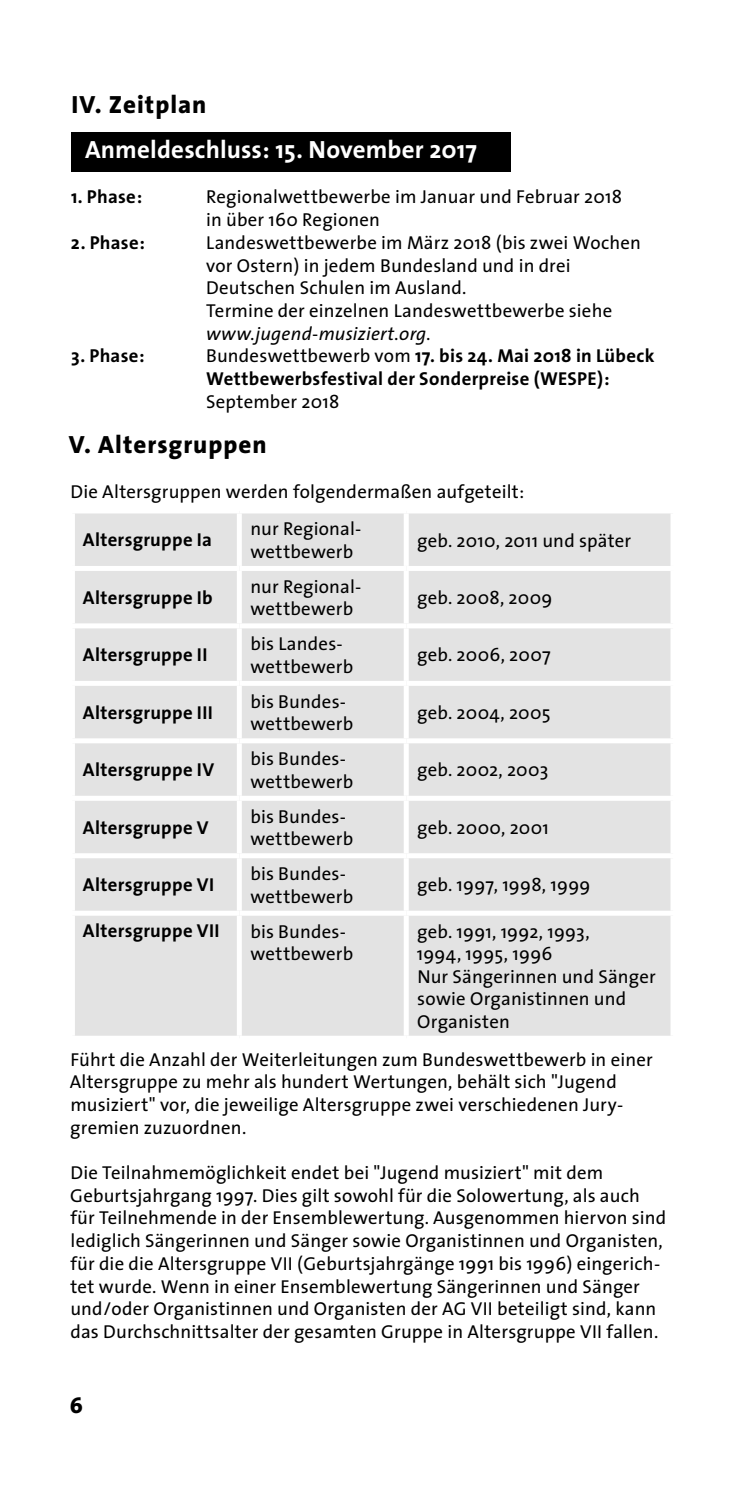
<style>
.page{position:relative;width:745px;height:1489px;background:#fff}
.page>*{position:absolute;margin:0;border:0;box-sizing:border-box;transform-origin:0 0}
.t1{font:700 25px "The Sans";letter-spacing:.005em;color:#fff}
.t2{font:800 25px "The Sans";letter-spacing:.04em;color:#000}
.t3{font:800 22.5px "The Sans";color:#000}
.t4{font:18.75px/22.8px "The Sans";letter-spacing:.01em;color:#000}
.t5{font:700 18.75px/22.8px "The Sans";letter-spacing:.02em;color:#000}
.t6{font:italic 18.75px "The Sans";letter-spacing:.01em;color:#000}
.s1{font-weight:400}
</style>
<div class="page">
<div style="left:75px;top:513px;width:595px;height:522px;background:#e3e3e3"></div>
<div style="left:237px;top:513px;width:5px;height:53px;background:#fff"></div>
<div style="left:403px;top:513px;width:5px;height:53px;background:#fff"></div>
<div style="left:70px;top:566px;width:169px;height:5px;background:#fff"></div>
<div style="left:239px;top:566px;width:167px;height:5px;background:#fff"></div>
<div style="left:237px;top:571px;width:5px;height:52px;background:#fff"></div>
<div style="left:406px;top:566px;width:269px;height:5px;background:#fff"></div>
<div style="left:403px;top:571px;width:5px;height:52px;background:#fff"></div>
<div style="left:70px;top:623px;width:169px;height:5px;background:#fff"></div>
<div style="left:239px;top:623px;width:167px;height:5px;background:#fff"></div>
<div style="left:237px;top:628px;width:5px;height:52px;background:#fff"></div>
<div style="left:406px;top:623px;width:269px;height:5px;background:#fff"></div>
<div style="left:403px;top:628px;width:5px;height:52px;background:#fff"></div>
<div style="left:70px;top:680px;width:169px;height:5px;background:#fff"></div>
<div style="left:239px;top:680px;width:167px;height:5px;background:#fff"></div>
<div style="left:237px;top:685px;width:5px;height:53px;background:#fff"></div>
<div style="left:406px;top:680px;width:269px;height:5px;background:#fff"></div>
<div style="left:403px;top:685px;width:5px;height:53px;background:#fff"></div>
<div style="left:70px;top:738px;width:169px;height:5px;background:#fff"></div>
<div style="left:239px;top:738px;width:167px;height:5px;background:#fff"></div>
<div style="left:237px;top:743px;width:5px;height:52px;background:#fff"></div>
<div style="left:406px;top:738px;width:269px;height:5px;background:#fff"></div>
<div style="left:403px;top:743px;width:5px;height:52px;background:#fff"></div>
<div style="left:70px;top:795px;width:169px;height:5px;background:#fff"></div>
<div style="left:239px;top:795px;width:167px;height:5px;background:#fff"></div>
<div style="left:237px;top:800px;width:5px;height:53px;background:#fff"></div>
<div style="left:406px;top:795px;width:269px;height:5px;background:#fff"></div>
<div style="left:403px;top:800px;width:5px;height:53px;background:#fff"></div>
<div style="left:70px;top:853px;width:169px;height:5px;background:#fff"></div>
<div style="left:239px;top:853px;width:167px;height:5px;background:#fff"></div>
<div style="left:237px;top:858px;width:5px;height:52px;background:#fff"></div>
<div style="left:406px;top:853px;width:269px;height:5px;background:#fff"></div>
<div style="left:403px;top:858px;width:5px;height:52px;background:#fff"></div>
<div style="left:70px;top:910px;width:169px;height:5px;background:#fff"></div>
<div style="left:239px;top:910px;width:167px;height:5px;background:#fff"></div>
<div style="left:237px;top:915px;width:5px;height:120px;background:#fff"></div>
<div style="left:406px;top:910px;width:269px;height:5px;background:#fff"></div>
<div style="left:403px;top:915px;width:5px;height:120px;background:#fff"></div>
<div style="left:71px;top:132px;width:439px;height:40px;background:#000"></div>
<h1 class="t2" style="left:71px;top:83px;width:136px">IV. Zeitplan</h1>
<h1 class="t1" style="left:85px;top:129px;width:393px">Anmeldeschluss: 15. November 2017</h1>
<p class="t5" style="left:71px;top:185px;width:73px">1. Phase:</p>
<p class="t4" style="left:206px;top:185px;width:417px">Regionalwettbewerbe im Januar und Februar 2018 in über 160 Regionen</p>
<p class="t5" style="left:71px;top:231px;width:76px">2. Phase:</p>
<p class="t4" style="left:206px;top:230px;width:436px">Landeswettbewerbe im März 2018 (bis zwei Wochen vor Ostern) in jedem Bundesland und in drei Deutschen Schulen im Ausland.<br>Termine der einzelnen Landeswettbewerbe siehe</p>
<p class="t6" style="left:206px;top:317px;width:226px">www.jugend-musiziert.org.</p>
<p class="t5" style="left:71px;top:344px;width:75px">3. Phase:</p>
<p class="t5" style="left:206px;top:344px;width:450px"><span class="s1">Bundeswettbewerb vom</span> 17. bis 24. Mai 2018 in Lübeck<br>Wettbewerbsfestival der Sonderpreise (WESPE):</p>
<p class="t4" style="left:206px;top:389px;width:135px">September 2018</p>
<h1 class="t2" style="left:69px;top:423px;width:199px">V. Altersgruppen</h1>
<p class="t4" style="left:70px;top:480px;width:455px">Die Altersgruppen werden folgendermaßen aufgeteilt:</p>
<p class="t5" style="left:83px;top:528px;width:131px">Altersgruppe Ia</p>
<p class="t4" style="left:250px;top:517px;width:112px">nur Regional&shy;wettbewerb</p>
<p class="t4" style="left:417px;top:528px;width:215px">geb. 2010, 2011 und später</p>
<p class="t5" style="left:83px;top:585px;width:131px">Altersgruppe Ib</p>
<p class="t4" style="left:250px;top:574px;width:112px">nur Regional&shy;wettbewerb</p>
<p class="t4" style="left:417px;top:585px;width:137px">geb. 2008, 2009</p>
<p class="t5" style="left:83px;top:643px;width:126px">Altersgruppe II</p>
<p class="t4" style="left:250px;top:632px;width:104px">bis Landes&shy;wettbewerb</p>
<p class="t4" style="left:417px;top:643px;width:135px">geb. 2006, 2007</p>
<p class="t5" style="left:83px;top:700px;width:131px">Altersgruppe III</p>
<p class="t4" style="left:250px;top:689px;width:104px">bis Bundes&shy;wettbewerb</p>
<p class="t4" style="left:417px;top:700px;width:135px">geb. 2004, 2005</p>
<p class="t5" style="left:83px;top:758px;width:133px">Altersgruppe IV</p>
<p class="t4" style="left:250px;top:747px;width:104px">bis Bundes&shy;wettbewerb</p>
<p class="t4" style="left:417px;top:758px;width:132px">geb. 2002, 2003</p>
<p class="t5" style="left:83px;top:815px;width:127px">Altersgruppe V</p>
<p class="t4" style="left:250px;top:804px;width:104px">bis Bundes&shy;wettbewerb</p>
<p class="t4" style="left:417px;top:815px;width:133px">geb. 2000, 2001</p>
<p class="t5" style="left:83px;top:873px;width:133px">Altersgruppe VI</p>
<p class="t4" style="left:250px;top:861px;width:104px">bis Bundes&shy;wettbewerb</p>
<p class="t4" style="left:417px;top:873px;width:175px">geb. 1997, 1998, 1999</p>
<p class="t5" style="left:83px;top:919px;width:138px">Altersgruppe VII</p>
<p class="t4" style="left:250px;top:919px;width:104px">bis Bundes&shy;wettbewerb</p>
<p class="t4" style="left:416px;top:919px;width:240px">geb. 1991, 1992, 1993,<br>1994, 1995, 1996<br>Nur Sängerinnen und Sänger sowie Organistinnen und<br>Organisten</p>
<p class="t4" style="left:70px;top:1047px;width:584px">Führt die Anzahl der Weiterleitungen zum Bundeswettbewerb in einer Altersgruppe zu mehr als hundert Wertungen, behält sich "Jugend musiziert" vor, die jeweilige Altersgruppe zwei verschiedenen Jury&shy;gremien zuzuordnen.</p>
<p class="t4" style="left:70px;top:1160px;width:597px">Die Teilnahmemöglichkeit endet bei "Jugend musiziert" mit dem Geburtsjahrgang 1997. Dies gilt sowohl für die Solowertung, als auch für Teilnehmende in der Ensemblewertung. Ausgenommen hiervon sind lediglich Sängerinnen und Sänger sowie Organistinnen und Organisten, für die die Altersgruppe VII (Geburtsjahrgänge 1991 bis 1996) eingerich&shy;tet wurde. Wenn in einer Ensemblewertung Sängerinnen und Sänger und/oder Organistinnen und Organisten der AG VII beteiligt sind, kann das Durchschnittsalter der gesamten Gruppe in Altersgruppe VII fallen.</p>
<p class="t3" style="left:70px;top:1386px;width:15px">6</p>
</div>
